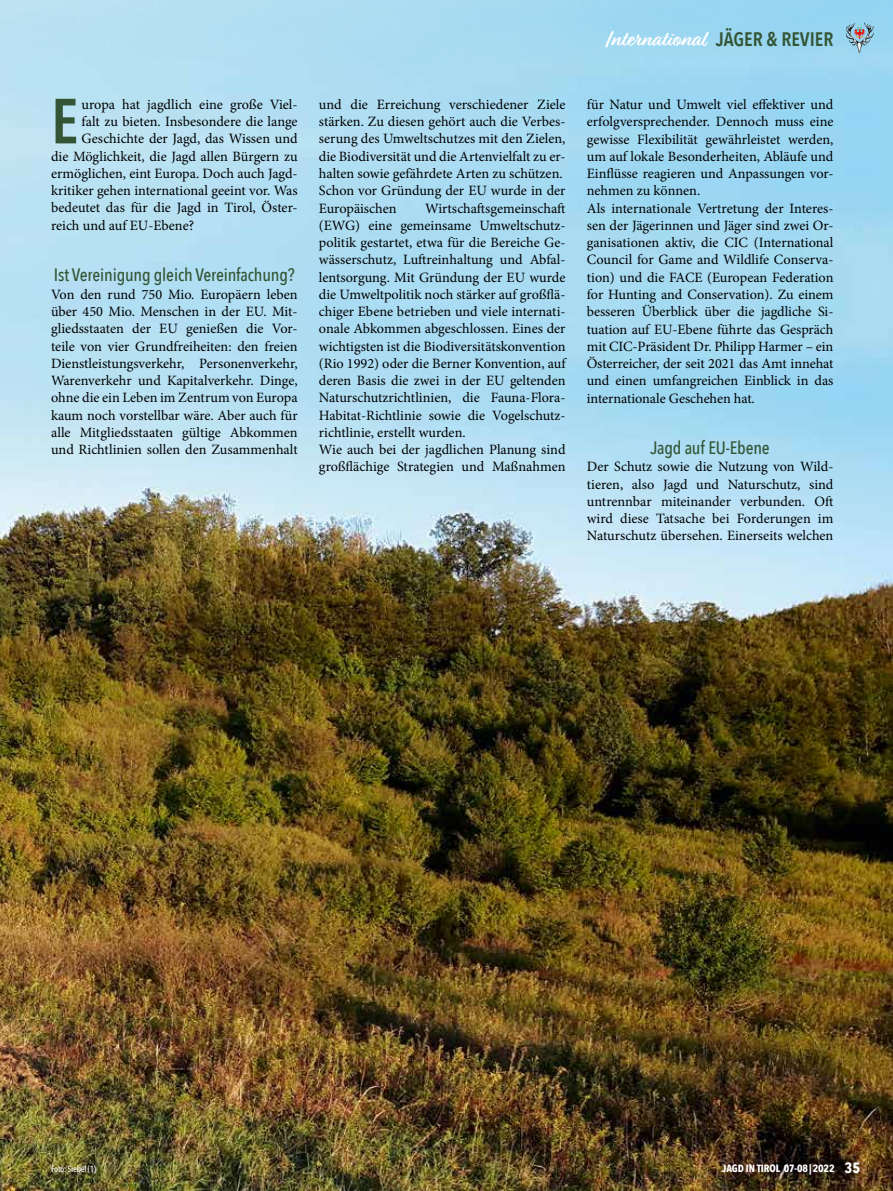
<style>
.page{position:relative;width:893px;height:1191px;background:#fff}
.page>*{position:absolute;margin:0;border:0;box-sizing:border-box;transform-origin:0 0}
.t1{font:600 63px "Avenir Next Condensed";color:#345535}
.t2{font:700 22.5px "Relation";color:#fff}
.t3{font:500 18px "Avenir Next Condensed";letter-spacing:-.01em;color:#345535}
.t4{font:14.25px/17.2px "Minion Pro";color:#000}
.t5{font:700 10.5px "Avenir Next Condensed";letter-spacing:-.01em;color:#fff}
.t6{font:500 9px "Avenir Next Condensed";letter-spacing:-.03em;color:#fff}
.s1{font-family:"Avenir Next Condensed";font-weight:600;font-size:19.5px;color:#345535}
.s2{font-size:15px}
</style>
<div class="page">
<img style="left:0;top:0;width:893px;height:1191px">
<svg style="left:846px;top:23px;width:28px;height:30px"></svg>
<h1 class="t1" style="left:51px;top:67px;width:29px">E</h1>
<p class="t4" style="left:82px;top:96px;width:218px">uropa hat jagdlich eine große Viel-</p>
<p class="t4" style="left:82px;top:113px;width:218px">falt zu bieten. Insbesondere die lange</p>
<p class="t4" style="left:82px;top:130px;width:218px">Geschichte der Jagd, das Wissen und</p>
<p class="t4" style="left:51px;top:148px;width:248px">die Möglichkeit, die Jagd allen Bürgern zu</p>
<p class="t4" style="left:51px;top:165px;width:248px">ermöglichen, eint Europa. Doch auch Jagd-</p>
<p class="t4" style="left:51px;top:182px;width:248px">kritiker gehen international geeint vor. Was</p>
<p class="t4" style="left:51px;top:199px;width:248px">bedeutet das für die Jagd in Tirol, Öster-</p>
<p class="t4" style="left:51px;top:217px;width:145px">reich und auf EU-Ebene?</p>
<p class="t3" style="left:54px;top:264px;width:242px">Ist Vereinigung gleich Vereinfachung?</p>
<p class="t4" style="left:51px;top:285px;width:248px;text-align:justify">Von den rund 750 Mio. Europäern leben über 450 Mio. Menschen in der EU. Mit&shy;gliedsstaaten der EU genießen die Vor&shy;teile von vier Grundfreiheiten: den freien Dienstleistungsverkehr, Personenverkehr, Warenverkehr und Kapitalverkehr. Dinge, ohne die ein Leben im Zentrum von Europa kaum noch vorstellbar wäre. Aber auch für alle Mitgliedsstaaten gültige Abkommen und Richtlinien sollen den Zusammenhalt</p>
<h2 class="t2" style="left:606px;top:26px;width:229px">International <span class="s1">JÄGER &amp; REVIER</span></h2>
<p class="t4" style="left:319px;top:96px;width:248px">und die Erreichung verschiedener Ziele stärken. Zu diesen gehört auch die Verbes&shy;serung des Umweltschutzes mit den Zielen, die Biodiversität und die Artenvielfalt zu er&shy;halten sowie gefährdete Arten zu schützen.<br>Schon vor Gründung der EU wurde in der Europäischen</p>
<p class="t4" style="left:319px;top:199px;width:248px;text-indent:106px">Wirtschaftsgemeinschaft (EWG) eine gemeinsame Umweltschutz&shy;politik gestartet, etwa für die Bereiche Ge&shy;wässerschutz, Luftreinhaltung und Abfal&shy;lentsorgung. Mit Gründung der EU wurde die Umweltpolitik noch stärker auf großflä&shy;chiger Ebene betrieben und viele internati&shy;onale Abkommen abgeschlossen. Eines der wichtigsten ist die Biodiversitätskonvention (Rio 1992) oder die Berner Konvention, auf deren Basis die zwei in der EU geltenden Naturschutzrichtlinien, die Fauna-Flora-Habitat-Richtlinie sowie die Vogelschutz&shy;richtlinie, erstellt wurden.<br>Wie auch bei der jagdlichen Planung sind großflächige Strategien und Maßnahmen</p>
<p class="t4" style="left:587px;top:96px;width:248px">für Natur und Umwelt viel effektiver und erfolgversprechender. Dennoch muss eine gewisse Flexibilität gewährleistet werden, um auf lokale Besonderheiten, Abläufe und Einflüsse reagieren und Anpassungen vor&shy;nehmen zu können.<br>Als internationale Vertretung der Interes&shy;sen der Jägerinnen und Jäger sind zwei Or&shy;ganisationen aktiv, die CIC (International Council for Game and Wildlife Conserva&shy;tion) und die FACE (European Federation for Hunting and Conservation). Zu einem besseren Überblick über die jagdliche Si&shy;tuation auf EU-Ebene führte das Gespräch mit CIC-Präsident Dr. Philipp Harmer – ein Österreicher, der seit 2021 das Amt innehat und einen umfangreichen Einblick in das internationale Geschehen hat.</p>
<p class="t3" style="left:650px;top:437px;width:121px">Jagd auf EU-Ebene</p>
<p class="t4" style="left:587px;top:458px;width:248px;text-align:justify">Der Schutz sowie die Nutzung von Wild&shy;tieren, also Jagd und Naturschutz, sind untrennbar miteinander verbunden. Oft wird diese Tatsache bei Forderungen im Naturschutz übersehen. Einerseits welchen</p>
<p class="t6" style="left:51px;top:1163px;width:47px">Foto: Siebel (1)</p>
<p class="t5" style="left:722px;top:1161px;width:140px">JAGD IN TIROL 07-08|2022 <span class="s2">35</span></p>
</div>
